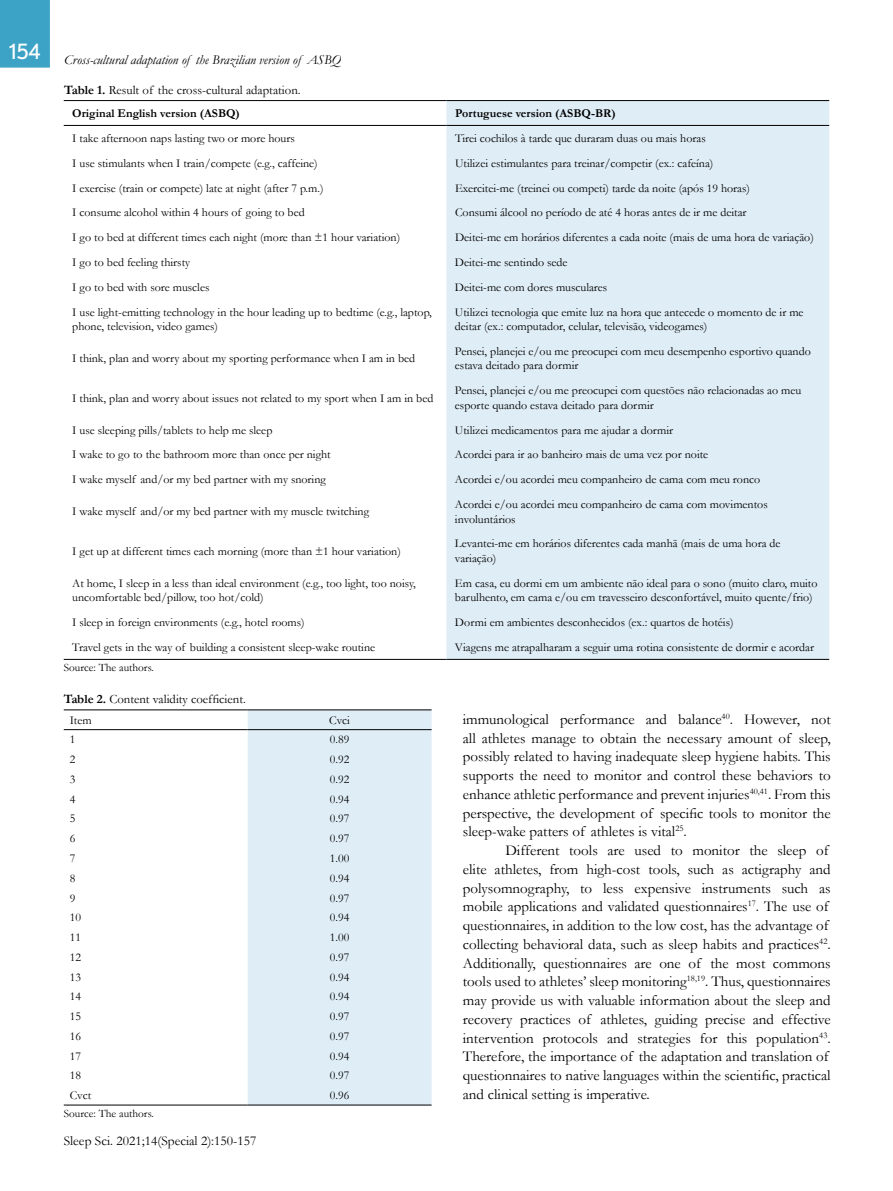
<style>
.page{position:relative;width:893px;height:1191px;background:#fff}
.page>*{position:absolute;margin:0;border:0;box-sizing:border-box;transform-origin:0 0}
.t1{font:15px/18.8px "Garamond";color:#000;text-align:justify}
.t2{font:italic 13.5px "Garamond";color:#000}
.t3{font:13.5px "Garamond";color:#000}
.t4{font:12.75px "Garamond";color:#000}
.t5{font:12px/14.4px "Garamond";color:#000}
.t6{font:700 12px "Garamond";color:#000}
.t7{font:11.25px "Garamond";color:#000}
.s1{font-weight:700}
</style>
<div class="page">
<div style="left:0;top:0;width:50px;height:68px;background:#3da3c6"></div>
<div style="left:446px;top:101px;width:383px;height:558px;background:#dfedf6"></div>
<hr style="left:64px;top:100px;width:382px;height:1px;background:#000">
<hr style="left:446px;top:100px;width:383px;height:1px;background:#000">
<hr style="left:64px;top:125px;width:382px;height:1px;background:#000">
<hr style="left:446px;top:125px;width:383px;height:1px;background:#000">
<hr style="left:64px;top:659px;width:382px;height:1px;background:#000">
<hr style="left:446px;top:659px;width:383px;height:1px;background:#000">
<div style="left:248px;top:710px;width:184px;height:394px;background:#dfedf6"></div>
<hr style="left:64px;top:709px;width:184px;height:1px;background:#000">
<hr style="left:248px;top:709px;width:184px;height:1px;background:#000">
<hr style="left:64px;top:729px;width:184px;height:1px;background:#000">
<hr style="left:248px;top:729px;width:184px;height:1px;background:#000">
<hr style="left:64px;top:1104px;width:184px;height:1px;background:#000">
<hr style="left:248px;top:1104px;width:184px;height:1px;background:#000">
<p class="t2" style="left:9px;top:51px;width:333px"><sup>154</sup> Cross-cultural adaptation of the Brazilian version of ASBQ</p>
<p class="t4" style="left:64px;top:81px;width:238px"><span class="s1">Table 1.</span> Result of the cross-cultural adaptation.</p>
<p class="t6" style="left:72px;top:105px;width:169px">Original English version (ASBQ)</p>
<p class="t6" style="left:455px;top:105px;width:162px">Portuguese version (ASBQ-BR)</p>
<p class="t5" style="left:72px;top:130px;width:224px">I take afternoon naps lasting two or more hours</p>
<p class="t5" style="left:455px;top:130px;width:252px">Tirei cochilos à tarde que duraram duas ou mais horas</p>
<p class="t5" style="left:72px;top:155px;width:247px">I use stimulants when I train/compete (e.g., caffeine)</p>
<p class="t5" style="left:455px;top:155px;width:260px">Utilizei estimulantes para treinar/competir (ex.: cafeína)</p>
<p class="t5" style="left:72px;top:180px;width:253px">I exercise (train or compete) late at night (after 7 p.m.)</p>
<p class="t5" style="left:455px;top:180px;width:297px">Exercitei-me (treinei ou competi) tarde da noite (após 19 horas)</p>
<p class="t5" style="left:72px;top:205px;width:234px">I consume alcohol within 4 hours of going to bed</p>
<p class="t5" style="left:455px;top:205px;width:293px">Consumi álcool no período de até 4 horas antes de ir me deitar</p>
<p class="t5" style="left:72px;top:230px;width:329px">I go to bed at different times each night (more than ±1 hour variation)</p>
<p class="t5" style="left:455px;top:230px;width:360px">Deitei-me em horários diferentes a cada noite (mais de uma hora de variação)</p>
<p class="t5" style="left:72px;top:255px;width:119px">I go to bed feeling thirsty</p>
<p class="t5" style="left:455px;top:255px;width:114px">Deitei-me sentindo sede</p>
<p class="t5" style="left:72px;top:280px;width:139px">I go to bed with sore muscles</p>
<p class="t5" style="left:455px;top:280px;width:154px">Deitei-me com dores musculares</p>
<p class="t5" style="left:72px;top:304px;width:361px">I use light-emitting technology in the hour leading up to bedtime (e.g., laptop, phone, television, video games)</p>
<p class="t5" style="left:455px;top:304px;width:350px">Utilizei tecnologia que emite luz na hora que antecede o momento de ir me deitar (ex.: computador, celular, televisão, videogames)</p>
<p class="t5" style="left:72px;top:351px;width:344px">I think, plan and worry about my sporting performance when I am in bed</p>
<p class="t5" style="left:455px;top:344px;width:357px">Pensei, planejei e/ou me preocupei com meu desempenho esportivo quando estava deitado para dormir</p>
<p class="t5" style="left:72px;top:390px;width:363px">I think, plan and worry about issues not related to my sport when I am in bed</p>
<p class="t5" style="left:455px;top:383px;width:348px">Pensei, planejei e/ou me preocupei com questões não relacionadas ao meu esporte quando estava deitado para dormir</p>
<p class="t5" style="left:72px;top:422px;width:202px">I use sleeping pills/tablets to help me sleep</p>
<p class="t5" style="left:455px;top:422px;width:220px">Utilizei medicamentos para me ajudar a dormir</p>
<p class="t5" style="left:72px;top:447px;width:260px">I wake to go to the bathroom more than once per night</p>
<p class="t5" style="left:455px;top:447px;width:255px">Acordei para ir ao banheiro mais de uma vez por noite</p>
<p class="t5" style="left:72px;top:472px;width:255px">I wake myself and/or my bed partner with my snoring</p>
<p class="t5" style="left:455px;top:472px;width:307px">Acordei e/ou acordei meu companheiro de cama com meu ronco</p>
<p class="t5" style="left:72px;top:504px;width:298px">I wake myself and/or my bed partner with my muscle twitching</p>
<p class="t5" style="left:455px;top:497px;width:314px">Acordei e/ou acordei meu companheiro de cama com movimentos involuntários</p>
<p class="t5" style="left:72px;top:543px;width:330px">I get up at different times each morning (more than ±1 hour variation)</p>
<p class="t5" style="left:455px;top:536px;width:327px">Levantei-me em horários diferentes cada manhã (mais de uma hora de variação)</p>
<p class="t5" style="left:72px;top:575px;width:345px">At home, I sleep in a less than ideal environment (e.g., too light, too noisy, uncomfortable bed/pillow, too hot/cold)</p>
<p class="t5" style="left:455px;top:575px;width:364px">Em casa, eu dormi em um ambiente não ideal para o sono (muito claro, muito barulhento, em cama e/ou em travesseiro desconfortável, muito quente/frio)</p>
<p class="t5" style="left:72px;top:614px;width:234px">I sleep in foreign environments (e.g., hotel rooms)</p>
<p class="t5" style="left:455px;top:614px;width:280px">Dormi em ambientes desconhecidos (ex.: quartos de hotéis)</p>
<p class="t5" style="left:72px;top:639px;width:304px">Travel gets in the way of building a consistent sleep-wake routine</p>
<p class="t5" style="left:455px;top:639px;width:361px">Viagens me atrapalharam a seguir uma rotina consistente de dormir e acordar</p>
<p class="t7" style="left:64px;top:660px;width:92px">Source: The authors.</p>
<p class="t4" style="left:64px;top:690px;width:184px"><span class="s1">Table 2.</span> Content validity coefficient.</p>
<p class="t5" style="left:70px;top:712px;width:24px">Item</p>
<p class="t5" style="left:329px;top:712px;width:22px">Cvci</p>
<p class="t5" style="left:70px;top:732px;width:7px">1</p>
<p class="t5" style="left:330px;top:732px;width:21px">0.89</p>
<p class="t5" style="left:70px;top:752px;width:7px">2</p>
<p class="t5" style="left:330px;top:752px;width:21px">0.92</p>
<p class="t5" style="left:70px;top:771px;width:7px">3</p>
<p class="t5" style="left:330px;top:771px;width:21px">0.92</p>
<p class="t5" style="left:70px;top:791px;width:7px">4</p>
<p class="t5" style="left:330px;top:791px;width:21px">0.94</p>
<p class="t5" style="left:70px;top:811px;width:7px">5</p>
<p class="t5" style="left:330px;top:811px;width:21px">0.97</p>
<p class="t5" style="left:70px;top:831px;width:7px">6</p>
<p class="t5" style="left:330px;top:831px;width:21px">0.97</p>
<p class="t5" style="left:70px;top:850px;width:7px">7</p>
<p class="t5" style="left:330px;top:850px;width:21px">1.00</p>
<p class="t5" style="left:70px;top:870px;width:7px">8</p>
<p class="t5" style="left:330px;top:870px;width:21px">0.94</p>
<p class="t5" style="left:70px;top:890px;width:7px">9</p>
<p class="t5" style="left:330px;top:890px;width:21px">0.97</p>
<p class="t5" style="left:70px;top:910px;width:13px">10</p>
<p class="t5" style="left:330px;top:910px;width:21px">0.94</p>
<p class="t5" style="left:70px;top:929px;width:13px">11</p>
<p class="t5" style="left:330px;top:929px;width:21px">1.00</p>
<p class="t5" style="left:70px;top:949px;width:13px">12</p>
<p class="t5" style="left:330px;top:949px;width:21px">0.97</p>
<p class="t5" style="left:70px;top:969px;width:13px">13</p>
<p class="t5" style="left:330px;top:969px;width:21px">0.94</p>
<p class="t5" style="left:70px;top:989px;width:13px">14</p>
<p class="t5" style="left:330px;top:989px;width:21px">0.94</p>
<p class="t5" style="left:70px;top:1008px;width:13px">15</p>
<p class="t5" style="left:330px;top:1008px;width:21px">0.97</p>
<p class="t5" style="left:70px;top:1028px;width:13px">16</p>
<p class="t5" style="left:330px;top:1028px;width:21px">0.97</p>
<p class="t5" style="left:70px;top:1048px;width:13px">17</p>
<p class="t5" style="left:330px;top:1048px;width:21px">0.94</p>
<p class="t5" style="left:70px;top:1068px;width:13px">18</p>
<p class="t5" style="left:330px;top:1068px;width:21px">0.97</p>
<p class="t5" style="left:70px;top:1087px;width:23px">Cvct</p>
<p class="t5" style="left:330px;top:1087px;width:21px">0.96</p>
<p class="t1" style="left:463px;top:709px;width:369px">immunological performance and balance<sup>40</sup>. However, not all athletes manage to obtain the necessary amount of sleep, possibly related to having inadequate sleep hygiene habits. This supports the need to monitor and control these behaviors to enhance athletic performance and prevent injuries<sup>40,41</sup>. From this perspective, the development of specific tools to monitor the sleep-wake patters of athletes is vital<sup>25</sup>.</p>
<p class="t1" style="left:463px;top:840px;width:369px;text-align:left;text-indent:43px">Different tools are used to monitor the sleep of elite athletes, from high-cost tools, such as actigraphy and polysomnography, to less expensive instruments such as mobile applications and validated questionnaires<sup>17</sup>. The use of questionnaires, in addition to the low cost, has the advantage of collecting behavioral data, such as sleep habits and practices<sup>42</sup>.<br>Additionally, questionnaires are one of the most commons tools used to athletes’ sleep monitoring<sup>18,19</sup>. Thus, questionnaires may provide us with valuable information about the sleep and recovery practices of athletes, guiding precise and effective intervention protocols and strategies for this population<sup>43</sup>.<br>Therefore, the importance of the adaptation and translation of questionnaires to native languages within the scientific, practical and clinical setting is imperative.</p>
<p class="t7" style="left:64px;top:1105px;width:92px">Source: The authors.</p>
<p class="t3" style="left:64px;top:1131px;width:194px">Sleep Sci. 2021;14(Special 2):150-157</p>
</div>
